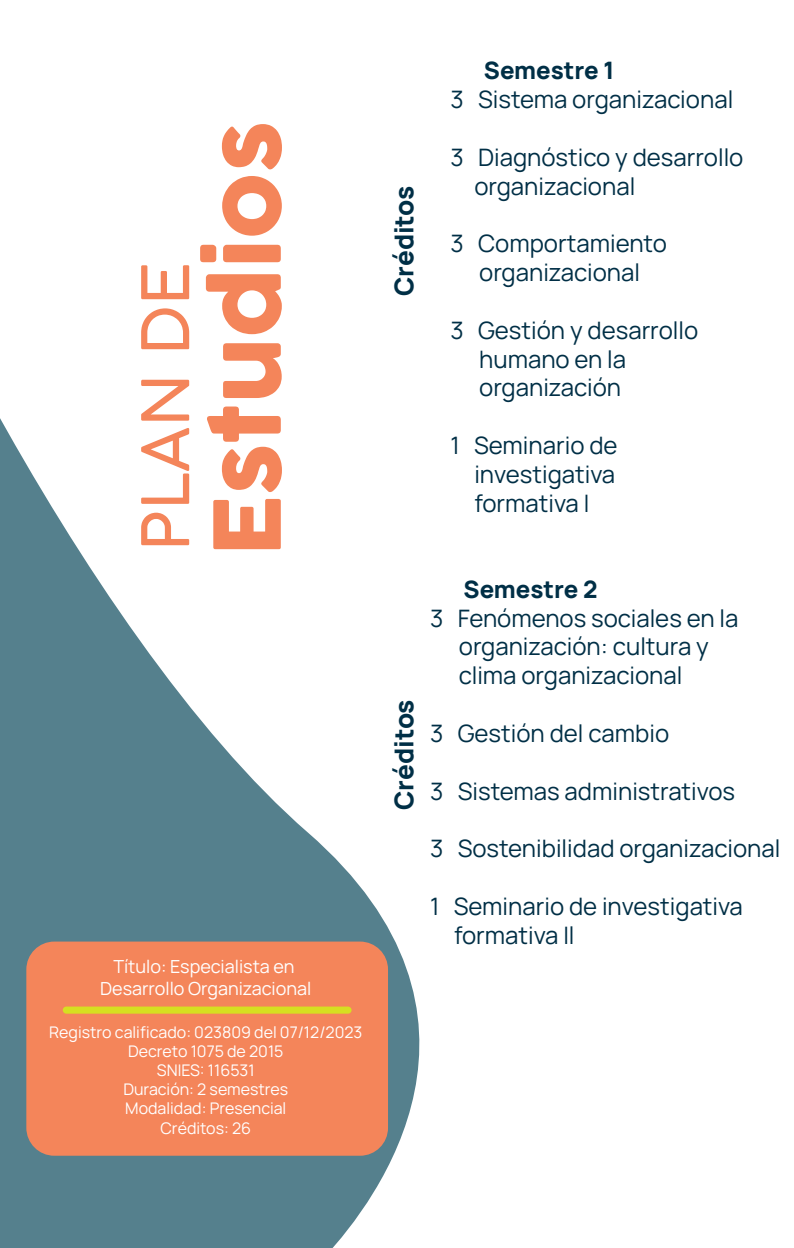
<style>
.page{position:relative;width:794px;height:1248px;background:#fff}
.page>*{position:absolute;margin:0;border:0;box-sizing:border-box;transform-origin:0 0}
.t1{font:90.8px "Cocogoose";color:#f4855a}
.t2{font:300 64.6px "Cocogoose";color:#f4855a}
.t3{font:800 26px "Manrope";color:#002f46}
.t4{font:24px/28.8px "Manrope";color:#002f46}
.t5{font:800 24px "Manrope";color:#002f46}
.t6{font:18px/21.6px "Manrope";color:#fff;text-align:center}
.t7{font:16px/19.2px "Manrope";color:#fff;text-align:center}
</style>
<div class="page">
<svg style="left:0;top:418px;width:420px;height:829px;fill:#55808d"></svg>
<div style="left:26px;top:941px;width:362px;height:214px;background:#f4855a;border-radius:28px"></div>
<div style="left:63px;top:1006px;width:288px;height:7px;background:#d6df21;border-radius:4px"></div>
<h2 class="t2" style="left:120px;top:550px;width:289px;rotate:-90deg">PLAN DE</h2>
<h1 class="t1" style="left:184px;top:556px;width:438px;rotate:-90deg">Estudios</h1>
<p class="t6" style="left:100px;top:955px;width:213px">Título: Especialista en<br>Desarrollo Organizacional</p>
<p class="t7" style="left:49px;top:1021px;width:315px">Registro calificado: 023809 del 07/12/2023<br>Decreto 1075 de 2015<br>SNIES: 116531<br>Duración: 2 semestres<br>Modalidad: Presencial<br>Créditos: 26</p>
<p class="t3" style="left:386px;top:296px;width:112px;rotate:-90deg">Créditos</p>
<p class="t5" style="left:484px;top:54px;width:132px">Semestre 1</p>
<p class="t4" style="left:450px;top:84px;width:284px">3 Sistema organizacional</p>
<p class="t4" style="left:474px;top:142px;width:271px;text-indent:-24px">3 Diagnóstico y desarrollo organizacional</p>
<p class="t4" style="left:450px;top:228px;width:218px;text-align:center">3 Comportamiento organizacional</p>
<p class="t4" style="left:479px;top:314px;width:221px;text-indent:-29px">3 Gestión y desarrollo humano en la organización</p>
<p class="t4" style="left:474px;top:430px;width:145px;text-align:justify;text-indent:-24px">1 Seminario de investigativa formativa I</p>
<p class="t3" style="left:386px;top:810px;width:112px;rotate:-90deg">Créditos</p>
<p class="t5" style="left:463px;top:572px;width:135px">Semestre 2</p>
<p class="t4" style="left:459px;top:602px;width:281px;text-indent:-29px">3 Fenómenos sociales en la organización: cultura y clima organizacional</p>
<p class="t4" style="left:430px;top:717px;width:241px">3 Gestión del cambio</p>
<p class="t4" style="left:430px;top:775px;width:307px">3 Sistemas administrativos</p>
<p class="t4" style="left:430px;top:833px;width:352px">3 Sostenibilidad organizacional</p>
<p class="t4" style="left:454px;top:890px;width:290px;text-indent:-24px">1 Seminario de investigativa formativa Il</p>
</div>
